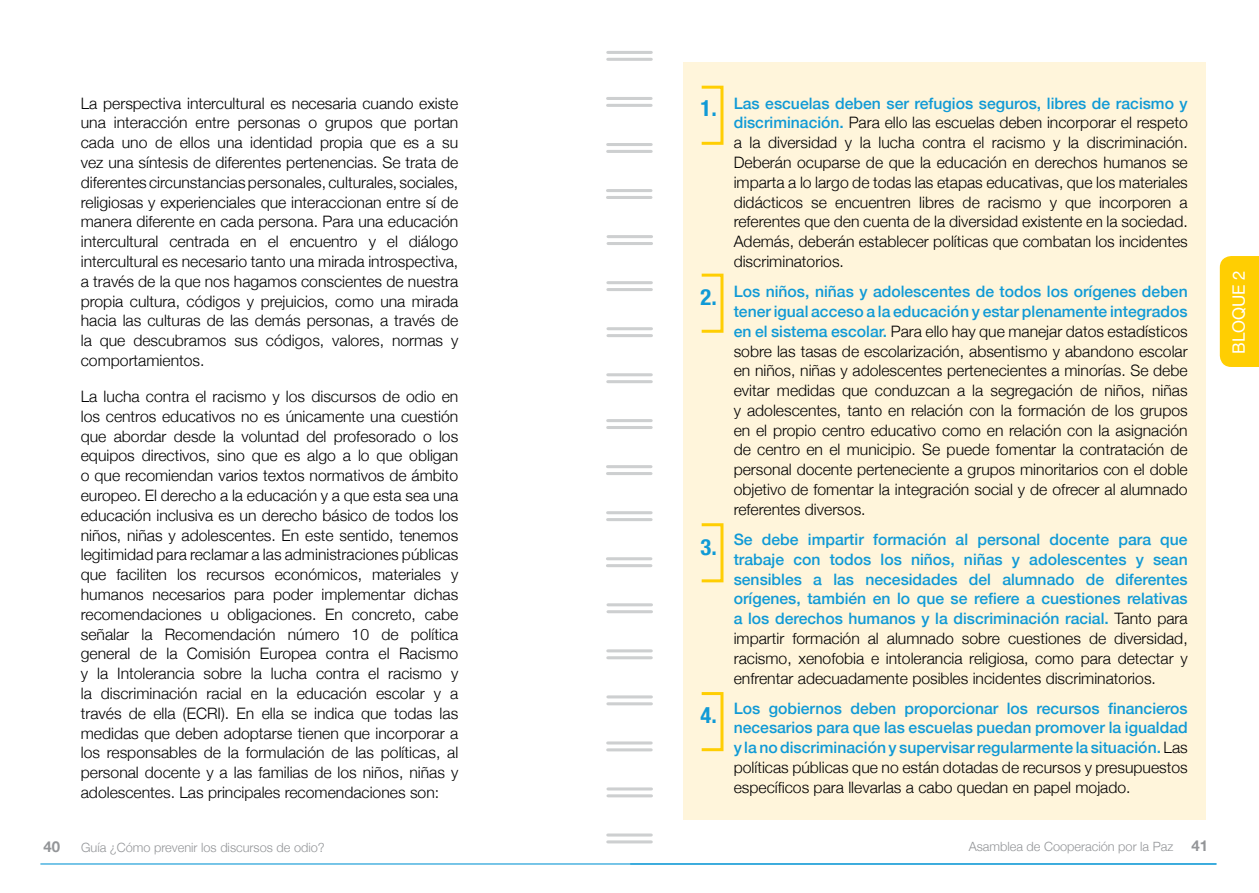
<style>
.page{position:relative;width:1259px;height:893px;background:#fff}
.page>*{position:absolute;margin:0;border:0;box-sizing:border-box;transform-origin:0 0}
.t1{font:700 condensed 22.5px "Helvetica Neue";color:#109ad6}
.t2{font:16.95px "Helvetica Neue";color:#fff}
.t3{font:300 15.75px/19.8px "Helvetica Neue";color:#000;text-align:justify}
.t4{font:500 15.75px/19.8px "Helvetica Neue";color:#109ad6;text-align:justify}
.t5{font:700 15px "Helvetica Neue";color:#939598}
.t6{font:300 12.75px "Helvetica Neue";color:#939598}
.s1{font-weight:500;color:#109ad6}
.s2{font-weight:300;color:#000}
.s3{font-weight:700;font-size:15px}
</style>
<div class="page">
<hr style="left:40px;top:863px;width:1176px;height:1px;background:#109ad6">
<div style="left:684px;top:62px;width:521px;height:758px;background:#fff5db"></div>
<div style="left:700px;top:86px;width:23px;height:59px;border:3px solid #ffce02"></div>
<div style="left:700px;top:274px;width:23px;height:59px;border:3px solid #ffce02"></div>
<div style="left:700px;top:523px;width:23px;height:59px;border:3px solid #ffce02"></div>
<div style="left:700px;top:692px;width:23px;height:59px;border:3px solid #ffce02"></div>
<hr style="left:608px;top:51px;width:43px;height:3px;background:#cdcfd0">
<hr style="left:608px;top:58px;width:43px;height:3px;background:#cdcfd0">
<hr style="left:608px;top:235px;width:43px;height:3px;background:#cdcfd0">
<hr style="left:608px;top:242px;width:43px;height:3px;background:#cdcfd0">
<hr style="left:607px;top:143px;width:44px;height:3px;background:#cdcfd0">
<hr style="left:607px;top:150px;width:44px;height:3px;background:#cdcfd0">
<hr style="left:608px;top:787px;width:43px;height:3px;background:#cdcfd0">
<hr style="left:608px;top:794px;width:43px;height:3px;background:#cdcfd0">
<hr style="left:608px;top:327px;width:43px;height:3px;background:#cdcfd0">
<hr style="left:608px;top:334px;width:43px;height:3px;background:#cdcfd0">
<hr style="left:607px;top:97px;width:44px;height:3px;background:#cdcfd0">
<hr style="left:607px;top:104px;width:44px;height:3px;background:#cdcfd0">
<hr style="left:608px;top:281px;width:43px;height:3px;background:#cdcfd0">
<hr style="left:608px;top:288px;width:43px;height:3px;background:#cdcfd0">
<hr style="left:607px;top:189px;width:44px;height:3px;background:#cdcfd0">
<hr style="left:607px;top:196px;width:44px;height:3px;background:#cdcfd0">
<hr style="left:608px;top:833px;width:43px;height:3px;background:#cdcfd0">
<hr style="left:608px;top:840px;width:43px;height:3px;background:#cdcfd0">
<hr style="left:608px;top:373px;width:43px;height:3px;background:#cdcfd0">
<hr style="left:608px;top:380px;width:43px;height:3px;background:#cdcfd0">
<hr style="left:608px;top:419px;width:43px;height:3px;background:#cdcfd0">
<hr style="left:608px;top:426px;width:43px;height:3px;background:#cdcfd0">
<hr style="left:608px;top:603px;width:43px;height:3px;background:#cdcfd0">
<hr style="left:608px;top:610px;width:43px;height:3px;background:#cdcfd0">
<hr style="left:607px;top:511px;width:44px;height:3px;background:#cdcfd0">
<hr style="left:607px;top:518px;width:44px;height:3px;background:#cdcfd0">
<hr style="left:608px;top:695px;width:43px;height:3px;background:#cdcfd0">
<hr style="left:608px;top:702px;width:43px;height:3px;background:#cdcfd0">
<hr style="left:607px;top:465px;width:44px;height:3px;background:#cdcfd0">
<hr style="left:607px;top:472px;width:44px;height:3px;background:#cdcfd0">
<hr style="left:608px;top:649px;width:43px;height:3px;background:#cdcfd0">
<hr style="left:608px;top:656px;width:43px;height:3px;background:#cdcfd0">
<hr style="left:607px;top:557px;width:44px;height:3px;background:#cdcfd0">
<hr style="left:607px;top:564px;width:44px;height:3px;background:#cdcfd0">
<hr style="left:608px;top:741px;width:43px;height:3px;background:#cdcfd0">
<hr style="left:608px;top:748px;width:43px;height:3px;background:#cdcfd0">
<div style="left:1219px;top:256px;width:40px;height:111px;background:#ffce02"></div>
<p class="t3" style="left:81px;top:92px;width:379px">La perspectiva intercultural es necesaria cuando existe una interacción entre personas o grupos que portan cada uno de ellos una identidad propia que es a su vez una síntesis de diferentes pertenencias. Se trata de diferentes circunstancias personales, culturales, sociales, religiosas y experienciales que interaccionan entre sí de manera diferente en cada persona. Para una educación intercultural centrada en el encuentro y el diálogo intercultural es necesario tanto una mirada introspectiva, a través de la que nos hagamos conscientes de nuestra propia cultura, códigos y prejuicios, como una mirada hacia las culturas de las demás personas, a través de la que descubramos sus códigos, valores, normas y comportamientos.</p>
<p class="t3" style="left:81px;top:385px;width:379px">La lucha contra el racismo y los discursos de odio en los centros educativos no es únicamente una cuestión que abordar desde la voluntad del profesorado o los equipos directivos, sino que es algo a lo que obligan o que recomiendan varios textos normativos de ámbito europeo. El derecho a la educación y a que esta sea una educación inclusiva es un derecho básico de todos los niños, niñas y adolescentes. En este sentido, tenemos legitimidad para reclamar a las administraciones públicas que faciliten los recursos económicos, materiales y humanos necesarios para poder implementar dichas recomendaciones u obligaciones. En concreto, cabe señalar la Recomendación número 10 de política general de la Comisión Europea contra el Racismo y la Intolerancia sobre la lucha contra el racismo y la discriminación racial en la educación escolar y a través de ella (ECRI). En ella se indica que todas las medidas que deben adoptarse tienen que incorporar a los responsables de la formulación de las políticas, al personal docente y a las familias de los niños, niñas y adolescentes. Las principales recomendaciones son:</p>
<h1 class="t1" style="left:700px;top:89px;width:18px">1.</h1>
<h1 class="t1" style="left:700px;top:278px;width:18px">2.</h1>
<h1 class="t1" style="left:700px;top:528px;width:18px">3.</h1>
<h1 class="t1" style="left:700px;top:697px;width:18px">4.</h1>
<p class="t3" style="left:733px;top:92px;width:455px"><span class="s1">Las escuelas deben ser refugios seguros, libres de racismo y discriminación.</span> Para ello las escuelas deben incorporar el respeto a la diversidad y la lucha contra el racismo y la discriminación.<br>Deberán ocuparse de que la educación en derechos humanos se imparta a lo largo de todas las etapas educativas, que los materiales didácticos se encuentren libres de racismo y que incorporen a referentes que den cuenta de la diversidad existente en la sociedad.<br>Además, deberán establecer políticas que combatan los incidentes discriminatorios.</p>
<p class="t3" style="left:733px;top:280px;width:455px"><span class="s1">Los niños, niñas y adolescentes de todos los orígenes deben tener igual acceso a la educación y estar plenamente integrados en el sistema escolar.</span> Para ello hay que manejar datos estadísticos sobre las tasas de escolarización, absentismo y abandono escolar en niños, niñas y adolescentes pertenecientes a minorías. Se debe evitar medidas que conduzcan a la segregación de niños, niñas y adolescentes, tanto en relación con la formación de los grupos en el propio centro educativo como en relación con la asignación de centro en el municipio. Se puede fomentar la contratación de personal docente perteneciente a grupos minoritarios con el doble objetivo de fomentar la integración social y de ofrecer al alumnado referentes diversos.</p>
<p class="t4" style="left:733px;top:528px;width:455px">Se debe impartir formación al personal docente para que trabaje con todos los niños, niñas y adolescentes y sean sensibles a las necesidades del alumnado de diferentes orígenes, también en lo que se refiere a cuestiones relativas a los derechos humanos y la discriminación racial. <span class="s2">Tanto para impartir formación al alumnado sobre cuestiones de diversidad, racismo, xenofobia e intolerancia religiosa, como para detectar y enfrentar adecuadamente posibles incidentes discriminatorios.</span></p>
<p class="t4" style="left:733px;top:697px;width:455px">Los gobiernos deben proporcionar los recursos financieros necesarios para que las escuelas puedan promover la igualdad y la no discriminación y supervisar regularmente la situación. <span class="s2">Las políticas públicas que no están dotadas de recursos y presupuestos específicos para llevarlas a cabo quedan en papel mojado.</span></p>
<p class="t5" style="left:44px;top:835px;width:18px">40</p>
<p class="t6" style="left:81px;top:837px;width:245px">Guía ¿Cómo prevenir los discursos de odio?</p>
<p class="t6" style="left:968px;top:836px;width:241px">Asamblea de Cooperación por la Paz <span class="s3">41</span></p>
<p class="t2" style="left:1226px;top:354px;width:85px;rotate:-90deg">BLOQUE 2</p>
</div>
